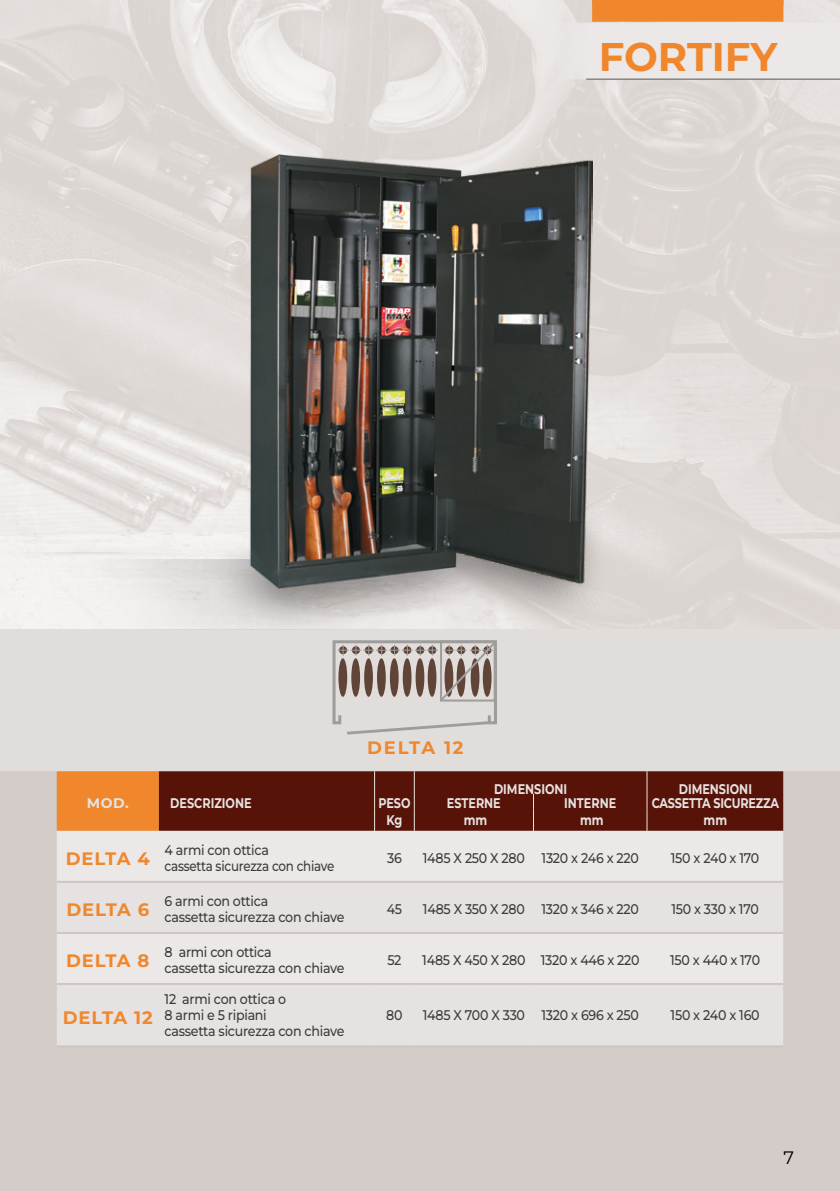
<style>
.page{position:relative;width:840px;height:1191px;background:#fff}
.page>*{position:absolute;margin:0;border:0;box-sizing:border-box;transform-origin:0 0}
.t1{font:700 40px "Montserrat";color:#f1872d}
.t2{font:700 18px "Montserrat";letter-spacing:.05em;color:#f1872d}
.t3{font:18px "Montserrat";color:#000}
.t4{font:500 14px/16px "Montserrat";letter-spacing:-.02em;color:#3c3c3b;scale:.9 1}
.t5{font:700 14px "Montserrat";color:#e6e2e1;scale:.8 1}
.t6{font:700 14px "Montserrat";letter-spacing:-.02em;color:#e6e2e1;scale:.8 1}
.t7{font:700 14px "Montserrat";color:#e6e2e1}
</style>
<div class="page">
<img style="left:0;top:0;width:839px;height:629px">
<div style="left:0;top:629px;width:839px;height:562px;background:#e1dddb"></div>
<div style="left:0;top:771px;width:839px;height:420px;background:#d3ccc9"></div>
<div style="left:209px;top:483px;width:398px;height:151px;background:#000;opacity:.5"></div>
<svg style="left:70px;top:559px;width:361px;height:70px"></svg>
<div style="left:516px;top:23px;width:323px;height:56px;background:#ebe8e7"></div>
<svg style="left:332px;top:640px;width:165px;height:94px"></svg>
<div style="left:591px;top:0;width:192px;height:22px;background:#f1872d"></div>
<hr style="left:586px;top:79px;width:253px;height:1px;background:#575756">
<div style="left:57px;top:831px;width:725px;height:50px;background:#ebe8e7"></div>
<div style="left:57px;top:883px;width:725px;height:162px;background:#e6e2e1"></div>
<hr style="left:57px;top:881px;width:102px;height:2px;background:#cec6c3">
<hr style="left:159px;top:881px;width:215px;height:2px;background:#cec6c3">
<hr style="left:374px;top:881px;width:40px;height:2px;background:#cec6c3">
<hr style="left:414px;top:881px;width:119px;height:2px;background:#cec6c3">
<hr style="left:533px;top:881px;width:113px;height:2px;background:#cec6c3">
<hr style="left:646px;top:881px;width:136px;height:2px;background:#cec6c3">
<hr style="left:57px;top:932px;width:102px;height:2px;background:#cec6c3">
<hr style="left:159px;top:932px;width:215px;height:2px;background:#cec6c3">
<hr style="left:374px;top:932px;width:40px;height:2px;background:#cec6c3">
<hr style="left:414px;top:932px;width:119px;height:2px;background:#cec6c3">
<hr style="left:533px;top:932px;width:113px;height:2px;background:#cec6c3">
<hr style="left:646px;top:932px;width:136px;height:2px;background:#cec6c3">
<hr style="left:57px;top:983px;width:102px;height:2px;background:#cec6c3">
<hr style="left:159px;top:983px;width:215px;height:2px;background:#cec6c3">
<hr style="left:374px;top:983px;width:40px;height:2px;background:#cec6c3">
<hr style="left:414px;top:983px;width:119px;height:2px;background:#cec6c3">
<hr style="left:533px;top:983px;width:113px;height:2px;background:#cec6c3">
<hr style="left:646px;top:983px;width:136px;height:2px;background:#cec6c3">
<hr style="left:57px;top:1045px;width:102px;height:2px;background:#cec6c3">
<hr style="left:159px;top:1045px;width:215px;height:2px;background:#cec6c3">
<hr style="left:374px;top:1045px;width:40px;height:2px;background:#cec6c3">
<hr style="left:414px;top:1045px;width:119px;height:2px;background:#cec6c3">
<hr style="left:533px;top:1045px;width:113px;height:2px;background:#cec6c3">
<hr style="left:646px;top:1045px;width:136px;height:2px;background:#cec6c3">
<svg style="left:57px;top:771px;width:725px;height:60px;background:#6f260f"></svg>
<img style="left:247px;top:155px;width:345px;height:435px">
<h1 class="t1" style="left:598px;top:30px;width:180px">FORTIFY</h1>
<p class="t2" style="left:367px;top:735px;width:98px">DELTA 12</p>
<p class="t7" style="left:87px;top:794px;width:44px">MOD.</p>
<p class="t5" style="left:170px;top:794px;width:103px">DESCRIZIONE</p>
<p class="t5" style="left:378px;top:794px;width:42px">PESO</p>
<p class="t5" style="left:493px;top:779px;width:93px">DIMENSIONI</p>
<p class="t5" style="left:678px;top:779px;width:93px">DIMENSIONI</p>
<p class="t5" style="left:446px;top:793px;width:69px">ESTERNE</p>
<p class="t5" style="left:564px;top:793px;width:66px">INTERNE</p>
<p class="t6" style="left:651px;top:793px;width:160px">CASSETTA SICUREZZA</p>
<p class="t5" style="left:386px;top:810px;width:21px">Kg</p>
<p class="t5" style="left:463px;top:810px;width:31px">mm</p>
<p class="t5" style="left:579px;top:810px;width:31px">mm</p>
<p class="t5" style="left:703px;top:810px;width:31px">mm</p>
<p class="t2" style="left:66px;top:846px;width:85px">DELTA 4</p>
<p class="t4" style="left:164px;top:841px;width:190px">4 armi con ottica<br>cassetta sicurezza con chiave</p>
<p class="t4" style="left:387px;top:849px;width:18px">36</p>
<p class="t4" style="left:422px;top:849px;width:241px">1485 X 250 X 280 1320 x 246 x 220</p>
<p class="t4" style="left:670px;top:849px;width:100px">150 x 240 x 170</p>
<p class="t2" style="left:66px;top:897px;width:84px">DELTA 6</p>
<p class="t4" style="left:164px;top:893px;width:201px">6 armi con ottica<br>cassetta sicurezza con chiave</p>
<p class="t4" style="left:386px;top:901px;width:19px">45</p>
<p class="t4" style="left:423px;top:901px;width:241px">1485 X 350 X 280 1320 x 346 x 220</p>
<p class="t4" style="left:671px;top:901px;width:99px">150 x 330 x 170</p>
<p class="t2" style="left:66px;top:948px;width:85px">DELTA 8</p>
<p class="t4" style="left:164px;top:944px;width:201px">8 armi con ottica<br>cassetta sicurezza con chiave</p>
<p class="t4" style="left:387px;top:952px;width:17px">52</p>
<p class="t4" style="left:422px;top:952px;width:243px">1485 X 450 X 280 1320 x 446 x 220</p>
<p class="t4" style="left:669px;top:952px;width:101px">150 x 440 x 170</p>
<p class="t2" style="left:63px;top:1005px;width:91px">DELTA 12</p>
<p class="t4" style="left:164px;top:990px;width:201px">12 armi con ottica o<br>8 armi e 5 ripiani<br>cassetta sicurezza con chiave</p>
<p class="t4" style="left:386px;top:1006px;width:20px">80</p>
<p class="t4" style="left:422px;top:1006px;width:241px">1485 X 700 X 330 1320 x 696 x 250</p>
<p class="t4" style="left:670px;top:1006px;width:100px">150 x 240 x 160</p>
<p class="t3" style="left:783px;top:1146px;width:12px">7</p>
</div>
